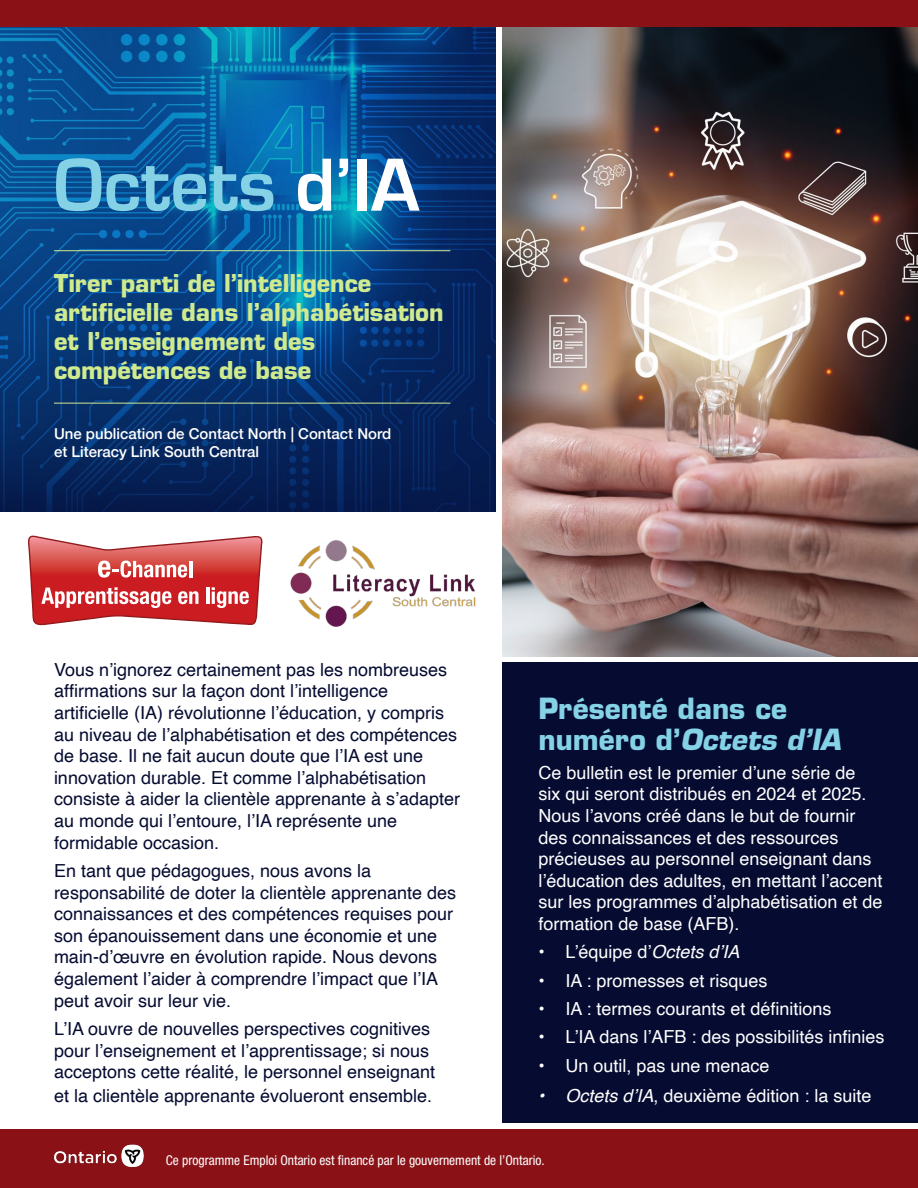
<style>
.page{position:relative;width:918px;height:1188px;background:#fff}
.page>*{position:absolute;margin:0;border:0;box-sizing:border-box;transform-origin:0 0}
.t1{font:700 78px "Eurostile";color:#85d1e6}
.t2{font:700 28.5px/31.5px "Eurostile LT Std";color:#85d1e6}
.t3{font:700 24px/28.8px "Eurostile LT Std";color:#d0ea8e}
.t4{font:18px/21.6px "Helvetica";color:#050b31}
.t5{font:18px/21.6px "Helvetica";color:#fff}
.t6{font:500 15px/18px "Helvetica Neue";color:#fff}
.t7{font:condensed 13.5px "Helvetica Neue LT Std";color:#fff}
.s1{color:#fff}
.s2{font-style:italic}
</style>
<div class="page">
<img style="left:0;top:27px;width:496px;height:485px">
<div style="left:502px;top:662px;width:416px;height:461px;background:#050b31"></div>
<img style="left:502px;top:27px;width:416px;height:630px">
<svg style="left:28px;top:536px;width:234px;height:90px"></svg>
<hr style="left:189px;top:561px;width:3px;height:16px;background:#fff">
<div style="left:0;top:1129px;width:918px;height:59px;background:#8a1217"></div>
<img style="left:54px;top:1144px;width:90px;height:24px">
<img style="left:290px;top:540px;width:186px;height:87px">
<hr style="left:54px;top:250px;width:396px;height:1px;background:#d0ea8e">
<hr style="left:54px;top:403px;width:396px;height:1px;background:#d0ea8e">
<div style="left:0;top:0;width:918px;height:27px;background:#8a1217"></div>
<h1 class="t1" style="left:54px;top:143px;width:367px">Octets <span class="s1">d’IA</span></h1>
<h3 class="t3" style="left:54px;top:269px;width:391px">Tirer parti de l’intelligence artificielle dans l’alphabétisation et l’enseignement des compétences de base</h3>
<p class="t6" style="left:54px;top:423px;width:339px">Une publication de Contact North | Contact Nord et Literacy Link South Central</p>
<p class="t4" style="left:54px;top:659px;width:408px">Vous n’ignorez certainement pas les nombreuses affirmations sur la façon dont l’intelligence artificielle (IA) révolutionne l’éducation, y compris au niveau de l’alphabétisation et des compétences de base. Il ne fait aucun doute que l’IA est une innovation durable. Et comme l’alphabétisation consiste à aider la clientèle apprenante à s’adapter au monde qui l’entoure, l’IA représente une formidable occasion.</p>
<p class="t4" style="left:54px;top:860px;width:404px">En tant que pédagogues, nous avons la responsabilité de doter la clientèle apprenante des connaissances et des compétences requises pour son épanouissement dans une économie et une main-d’œuvre en évolution rapide. Nous devons également l’aider à comprendre l’impact que l’IA peut avoir sur leur vie.</p>
<p class="t4" style="left:54px;top:1018px;width:383px">L’IA ouvre de nouvelles perspectives cognitives pour l’enseignement et l’apprentissage; si nous acceptons cette réalité, le personnel enseignant</p>
<p class="t4" style="left:54px;top:1086px;width:380px">et la clientèle apprenante évolueront ensemble.</p>
<h2 class="t2" style="left:538px;top:693px;width:310px">Présenté dans ce<br>n u m é ro d ’ <span class="s2">Octets d’IA</span></h2>
<p class="t5" style="left:538px;top:762px;width:346px">Ce bulletin est le premier d’une série de<br>six qui seront distribués en 2024 et 2025.<br>Nous l’avons créé dans le but de fournir des connaissances et des ressources précieuses au personnel enseignant dans l’éducation des adultes, en mettant l’accent sur les programmes d’alphabétisation et de formation de base (AFB).</p>
<p class="t5" style="left:538px;top:942px;width:203px">• L’équipe d’<span class="s2">Octets d’IA</span></p>
<p class="t5" style="left:538px;top:970px;width:231px">• IA : promesses et risques</p>
<p class="t5" style="left:538px;top:998px;width:295px">• IA : termes courants et définitions</p>
<p class="t5" style="left:538px;top:1027px;width:348px">• L’IA dans l’AFB : des possibilités infinies</p>
<p class="t5" style="left:538px;top:1055px;width:233px">• Un outil, pas une menace</p>
<p class="t5" style="left:538px;top:1086px;width:335px"><span class="s2">• Octets d’IA</span>, deuxième édition : la suite</p>
<p class="t7" style="left:166px;top:1152px;width:380px">Ce programme Emploi Ontario est financé par le gouvernement de l’Ontario.</p>
</div>
